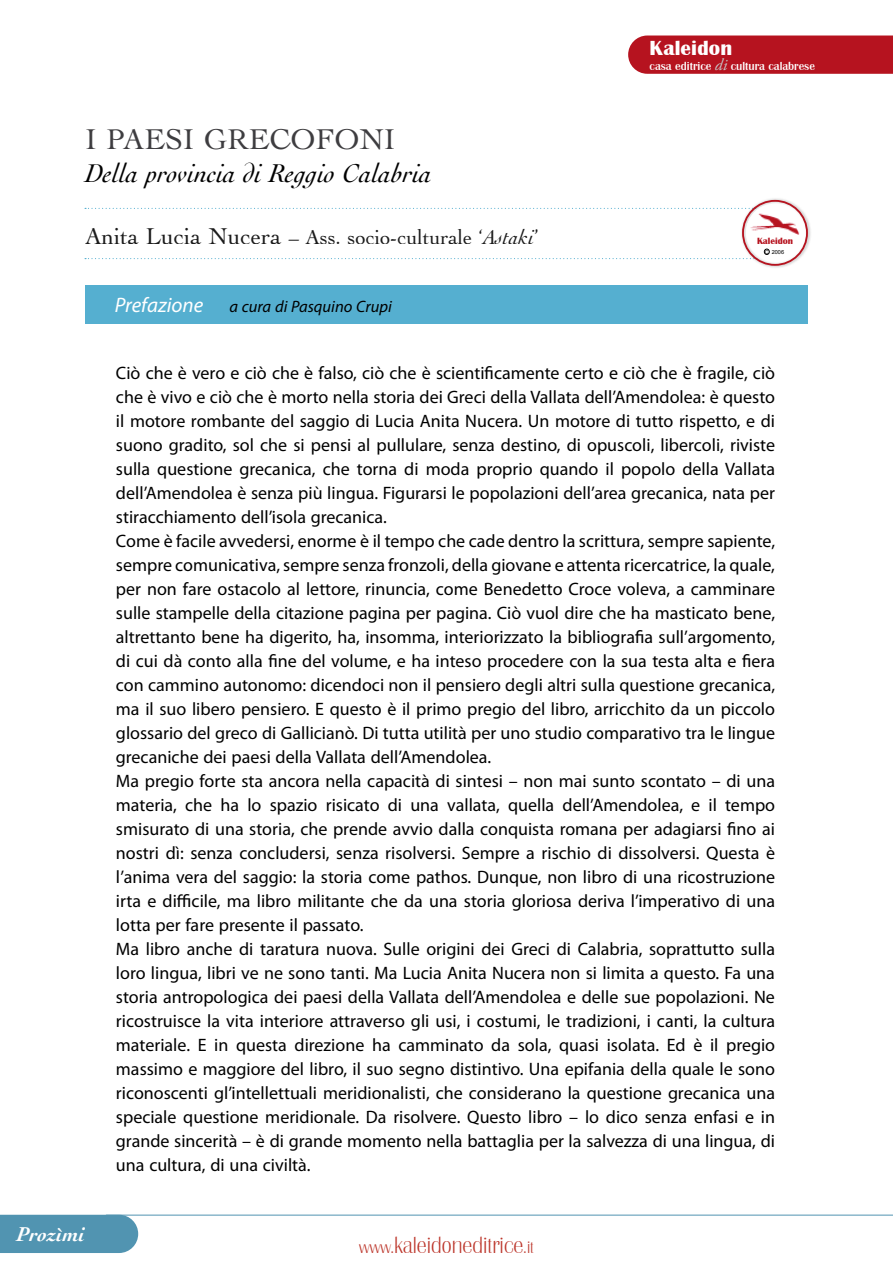
<style>
.page{position:relative;width:893px;height:1276px;background:#fff}
.page>*{position:absolute;margin:0;border:0;box-sizing:border-box;transform-origin:0 0}
.t1{font:30px "Cochin";color:#3e3d40}
.t2{font:italic 27px "Cochin";color:#000}
.t3{font:24px "Britannic D Extr Ligh";color:#bc352a}
.t4{font:21px "Cochin";color:#000}
.t5{font:italic 21px "Myriad Pro";color:#fff}
.t6{font:700 21px "Britannic";letter-spacing:.01em;color:#fff}
.t7{font:italic 700 21px "Cochin";color:#fff}
.t8{font:18px/24px "Myriad Pro";color:#000}
.t9{font:italic 16.5px "Myriad Pro";color:#000}
.t10{font:500 12px "Britannic T";color:#fff}
.t11{font:700 9.3px "Britannic";color:#b6131f}
.t12{font:5.55px "Arial";color:#000}
.s1{font-family:"Adobe Garamond Pro";font-weight:400;font-style:italic;font-size:16.5px;color:#c6c7c8}
.s2{font-size:24px}
.s3{font-style:italic}
.s4{font-size:5.4px}
.s5{font-size:18px}
</style>
<div class="page">
<div style="left:628px;top:36px;width:265px;height:38px;background:#b6131f"></div>
<div style="left:85px;top:285px;width:723px;height:38px;background:#55afd0"></div>
<svg style="left:85px;top:208px;width:654px;height:1px"></svg>
<svg style="left:85px;top:258px;width:655px;height:1px"></svg>
<div style="left:740px;top:197px;width:72px;height:72px;background:#000;opacity:.3"></div>
<div style="left:742px;top:200px;width:66px;height:66px;border:2px solid #b6131f;border-radius:50%"></div>
<div style="left:746px;top:204px;width:58px;height:57px;background:#fff;border-radius:50%"></div>
<img style="left:746px;top:206px;width:58px;height:34px">
<svg style="left:764px;top:249px;width:5px;height:5px"></svg>
<hr style="left:106px;top:1214px;width:787px;height:1px;background:#5194b1">
<div style="left:0;top:1214px;width:138px;height:39px;background:#5194b1"></div>
<p class="t6" style="left:650px;top:37px;width:84px">Kaleidon</p>
<p class="t10" style="left:650px;top:60px;width:167px">casa editrice <span class="s1">di</span> cultura calabrese</p>
<h1 class="t1" style="left:85px;top:122px;width:312px">I PAESI GRECOFONI</h1>
<h2 class="t2" style="left:85px;top:158px;width:348px">Della provincia di Reggio Calabria</h2>
<p class="t4" style="left:85px;top:225px;width:455px"><span class="s2">Anita Lucia Nucera</span> – Ass. socio-culturale ‘<span class="s3">Astaki</span>’</p>
<p class="t11" style="left:757px;top:235px;width:37px">Kaleidon</p>
<p class="t12" style="left:765px;top:248px;width:21px"><span class="s4">C</span> 2006</p>
<p class="t5" style="left:115px;top:292px;width:90px">Prefazione</p>
<p class="t9" style="left:230px;top:296px;width:164px">a cura di Pasquino Crupi</p>
<p class="t7" style="left:17px;top:1222px;width:69px">Prozìmi</p>
<p class="t8" style="left:116px;top:361px;width:661px">Ciò che è vero e ciò che è falso, ciò che è scientificamente certo e ciò che è fragile, ciò che è vivo e ciò che è morto nella storia dei Greci della Vallata dell’Amendolea: è questo il motore rombante del saggio di Lucia Anita Nucera. Un motore di tutto rispetto, e di suono gradito, sol che si pensi al pullulare, senza destino, di opuscoli, libercoli, riviste sulla questione grecanica, che torna di moda proprio quando il popolo della Vallata dell’Amendolea è senza più lingua. Figurarsi le popolazioni dell’area grecanica, nata per stiracchiamento dell’isola grecanica.<br>Come è facile avvedersi, enorme è il tempo che cade dentro la scrittura, sempre sapiente, sempre comunicativa, sempre senza fronzoli, della giovane e attenta ricercatrice, la quale, per non fare ostacolo al lettore, rinuncia, come Benedetto Croce voleva, a camminare sulle stampelle della citazione pagina per pagina. Ciò vuol dire che ha masticato bene, altrettanto bene ha digerito, ha, insomma, interiorizzato la bibliografia sull’argomento, di cui dà conto alla fine del volume, e ha inteso procedere con la sua testa alta e fiera con cammino autonomo: dicendoci non il pensiero degli altri sulla questione grecanica, ma il suo libero pensiero. E questo è il primo pregio del libro, arricchito da un piccolo glossario del greco di Gallicianò. Di tutta utilità per uno studio comparativo tra le lingue grecaniche dei paesi della Vallata dell’Amendolea.<br>Ma pregio forte sta ancora nella capacità di sintesi – non mai sunto scontato – di una materia, che ha lo spazio risicato di una vallata, quella dell’Amendolea, e il tempo smisurato di una storia, che prende avvio dalla conquista romana per adagiarsi fino ai nostri dì: senza concludersi, senza risolversi. Sempre a rischio di dissolversi. Questa è l’anima vera del saggio: la storia come pathos. Dunque, non libro di una ricostruzione irta e difficile, ma libro militante che da una storia gloriosa deriva l’imperativo di una lotta per fare presente il passato.<br>Ma libro anche di taratura nuova. Sulle origini dei Greci di Calabria, soprattutto sulla loro lingua, libri ve ne sono tanti. Ma Lucia Anita Nucera non si limita a questo. Fa una storia antropologica dei paesi della Vallata dell’Amendolea e delle sue popolazioni. Ne ricostruisce la vita interiore attraverso gli usi, i costumi, le tradizioni, i canti, la cultura materiale. E in questa direzione ha camminato da sola, quasi isolata. Ed è il pregio massimo e maggiore del libro, il suo segno distintivo. Una epifania della quale le sono riconoscenti gl’intellettuali meridionalisti, che considerano la questione grecanica una speciale questione meridionale. Da risolvere. Questo libro – lo dico senza enfasi e in grande sincerità – è di grande momento nella battaglia per la salvezza di una lingua, di una cultura, di una civiltà.</p>
<h3 class="t3" style="left:359px;top:1232px;width:176px"><span class="s5">www.</span>kaleidoneditrice<span class="s5">.it</span></h3>
</div>
